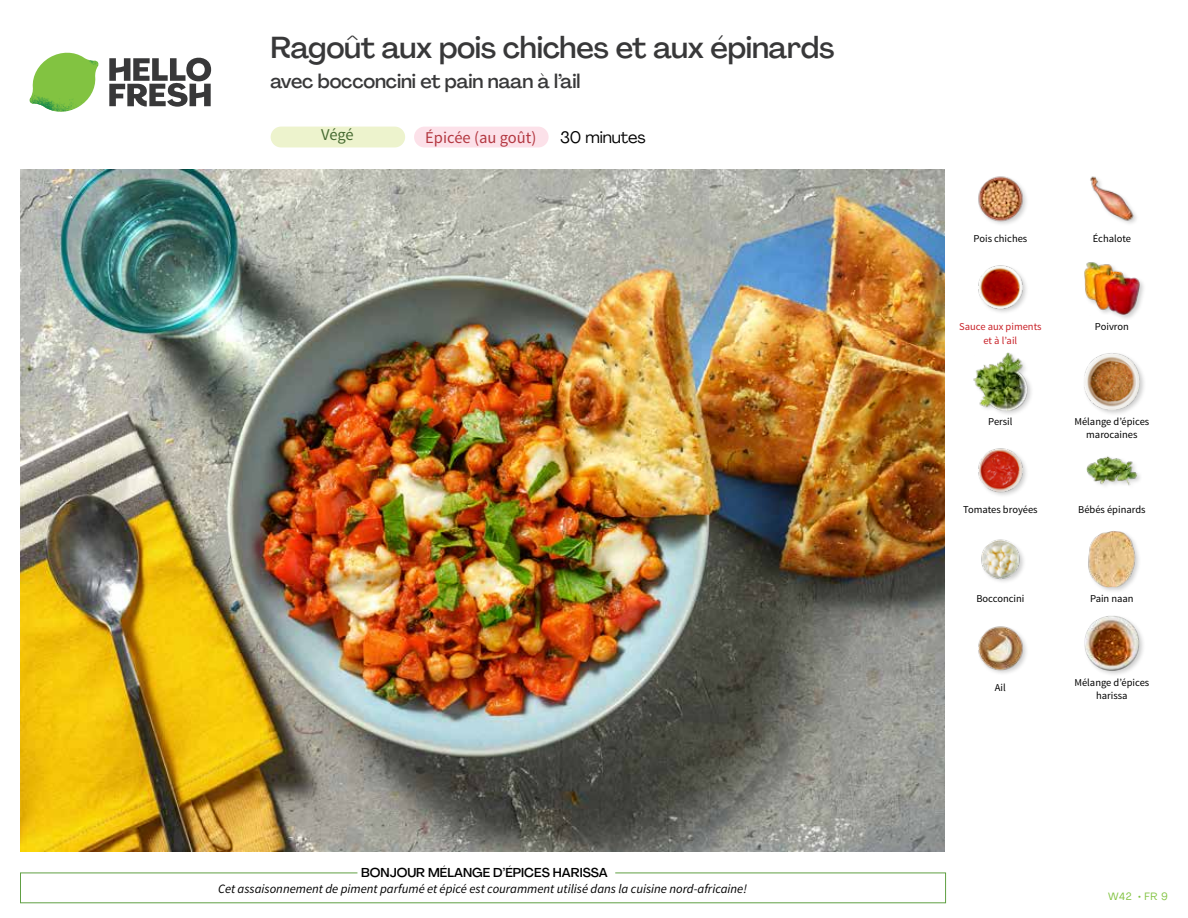
<style>
.page{position:relative;width:1188px;height:918px;background:#fff}
.page>*{position:absolute;margin:0;border:0;box-sizing:border-box;transform-origin:0 0}
.t1{font:500 30px "Agrandir";letter-spacing:-.015em;color:#383839}
.t2{font:500 19.5px "Agrandir";letter-spacing:-.01em;color:#383839}
.t3{font:16.5px "Source Sans Pro";color:#b33841}
.t4{font:16.5px "Agrandir";letter-spacing:-.01em;color:#000}
.t5{font:16.5px "Source Sans Pro";color:#476b32}
.t6{font:italic 12.75px "Source Sans Pro";color:#000}
.t7{font:500 12.75px "Agrandir";color:#000}
.t8{font:10.5px/13.5px "Source Sans Pro";color:#000;text-align:center}
.t9{font:10.5px "Source Sans Pro";color:#c82027}
.t10{font:10.5px "Agrandir";color:#82c341}
</style>
<div class="page">
<svg style="left:109px;top:57px;width:102px;height:50px"></svg>
<svg style="left:34px;top:53px;width:62px;height:40px"></svg>
<img style="left:67px;top:53px;width:32px;height:26px">
<img style="left:33px;top:75px;width:59px;height:11px">
<img style="left:29px;top:79px;width:61px;height:33px">
<img style="left:65px;top:86px;width:27px;height:25px">
<div style="left:20px;top:873px;width:926px;height:30px;border:1px solid #609f43"></div>
<div style="left:357px;top:865px;width:258px;height:15px;background:#fff"></div>
<img style="left:21px;top:170px;width:924px;height:681px">
<div style="left:271px;top:127px;width:134px;height:20px;background:#edf3cd;border-radius:10px"></div>
<div style="left:414px;top:127px;width:135px;height:20px;background:#fce1e9;border-radius:10px"></div>
<div style="left:1083px;top:614px;width:63px;height:63px;background:#000;opacity:.2"></div>
<img style="left:1083px;top:614px;width:58px;height:57px">
<img style="left:978px;top:626px;width:49px;height:48px">
<div style="left:1087px;top:529px;width:54px;height:65px;background:#000;opacity:.2"></div>
<img style="left:1087px;top:530px;width:54px;height:58px">
<img style="left:981px;top:539px;width:43px;height:43px">
<div style="left:1086px;top:456px;width:58px;height:35px;background:#000;opacity:.2"></div>
<img style="left:1087px;top:456px;width:50px;height:35px">
<img style="left:978px;top:448px;width:49px;height:48px">
<div style="left:1082px;top:352px;width:65px;height:64px;background:#000;opacity:.2"></div>
<img style="left:1083px;top:353px;width:58px;height:57px">
<div style="left:973px;top:352px;width:61px;height:65px;background:#000;opacity:.2"></div>
<img style="left:973px;top:353px;width:56px;height:57px">
<div style="left:1083px;top:261px;width:63px;height:61px;background:#000;opacity:.2"></div>
<img style="left:1083px;top:261px;width:58px;height:55px">
<img style="left:978px;top:265px;width:49px;height:47px">
<img style="left:1090px;top:176px;width:47px;height:48px">
<img style="left:978px;top:176px;width:49px;height:48px">
<h1 class="t1" style="left:271px;top:29px;width:565px">Ragoût aux pois chiches et aux épinards</h1>
<h2 class="t2" style="left:271px;top:69px;width:311px">avec bocconcini et pain naan à l’ail</h2>
<h3 class="t5" style="left:321px;top:125px;width:34px">Végé</h3>
<h3 class="t3" style="left:425px;top:128px;width:113px">Épicée (au goût)</h3>
<h3 class="t4" style="left:560px;top:127px;width:87px">30 minutes</h3>
<p class="t7" style="left:361px;top:864px;width:248px">BONJOUR MÉLANGE D’ÉPICES HARISSA</p>
<p class="t6" style="left:218px;top:881px;width:530px">Cet assaisonnement de piment parfumé et épicé est couramment utilisé dans la cuisine nord-africaine!</p>
<p class="t8" style="left:974px;top:232px;width:55px">Pois chiches</p>
<p class="t8" style="left:1093px;top:232px;width:40px">Échalote</p>
<p class="t9" style="left:959px;top:320px;width:84px">Sauce aux piments</p>
<p class="t8" style="left:1095px;top:320px;width:35px">Poivron</p>
<p class="t9" style="left:984px;top:334px;width:35px">et à l’ail</p>
<p class="t8" style="left:988px;top:414px;width:26px">Persil</p>
<p class="t8" style="left:1074px;top:414px;width:76px">Mélange d’épices marocaines</p>
<p class="t8" style="left:963px;top:503px;width:76px">Tomates broyées</p>
<p class="t8" style="left:1078px;top:503px;width:69px">Bébés épinards</p>
<p class="t8" style="left:976px;top:592px;width:50px">Bocconcini</p>
<p class="t8" style="left:1090px;top:592px;width:45px">Pain naan</p>
<p class="t8" style="left:995px;top:681px;width:12px">Ail</p>
<p class="t8" style="left:1074px;top:675px;width:76px">Mélange d’épices harissa</p>
<p class="t10" style="left:1108px;top:890px;width:61px">W42 • FR 9</p>
</div>
